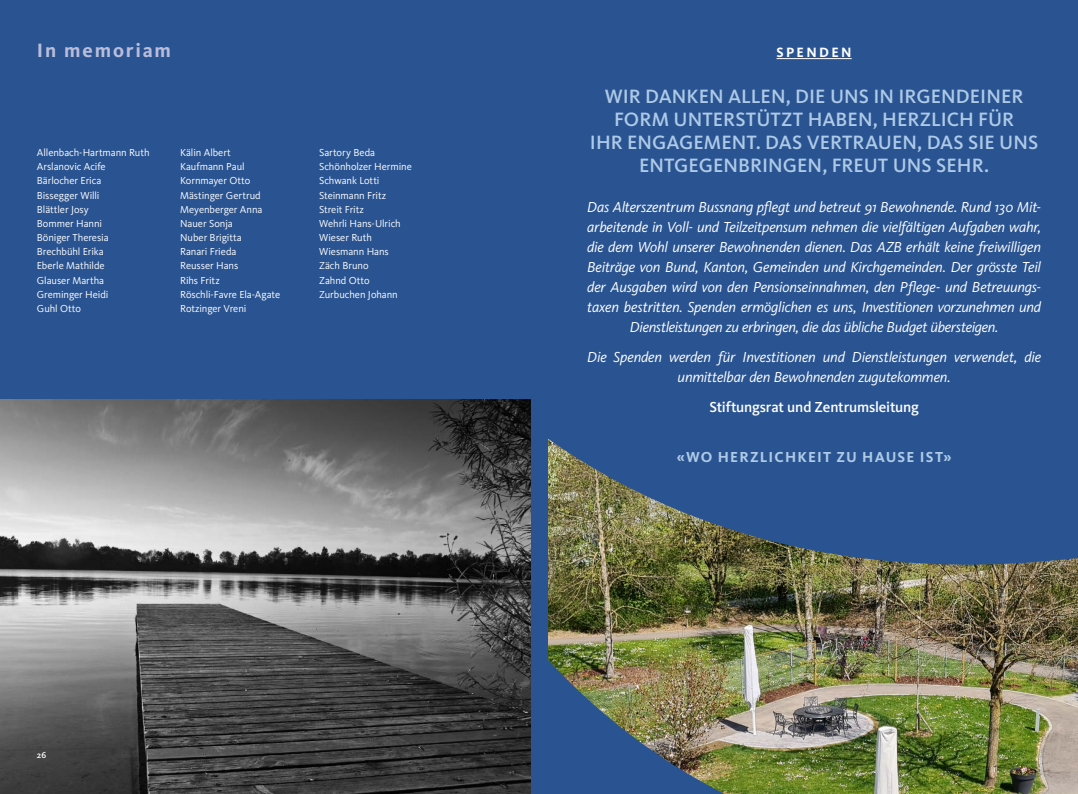
<style>
.page{position:relative;width:1078px;height:794px;background:#fff}
.page>*{position:absolute;margin:0;border:0;box-sizing:border-box;transform-origin:0 0}
.t1{font:500 20px/23px "Kievit OT";color:#aecae7;text-align:center}
.t2{font:700 20px "Kievit OT";letter-spacing:.09em;color:#b9bdda}
.t3{font:italic 15px/20px "Kievit OT";letter-spacing:-.015em;color:#fff;text-align:center}
.t4{font:500 15px "Kievit OT";letter-spacing:-.015em;color:#fff}
.t5{font:700 15px "Kievit OT";letter-spacing:.08em;color:#aecae7}
.t6{font:700 14px "Kievit OT";letter-spacing:.17em;color:#fff}
.t7{font:10.5px/14.2px "Kievit OT";letter-spacing:-.005em;color:#fff}
.t8{font:500 9px "Kievit OT";color:#fff}
</style>
<div class="page">
<div style="left:538px;top:0;width:539px;height:794px;background:#2a5491"></div>
<img style="left:548px;top:439px;width:529px;height:355px">
<hr style="left:776px;top:58px;width:75px;height:1px;background:#fff">
<div style="left:0;top:0;width:539px;height:794px;background:#2a5491"></div>
<img style="left:0;top:399px;width:530px;height:395px">
<h1 class="t2" style="left:37px;top:38px;width:135px">In memoriam</h1>
<p class="t7" style="left:37px;top:145px;width:114px">Allenbach-Hartmann Ruth<br>Arslanovic Acife<br>Bärlocher Erica<br>Bissegger Willi<br>Blättler Josy<br>Bommer Hanni<br>Böniger Theresia<br>Brechbühl Erika<br>Eberle Mathilde<br>Glauser Martha<br>Greminger Heidi<br>Guhl Otto</p>
<p class="t7" style="left:180px;top:145px;width:102px">Kälin Albert<br>Kaufmann Paul<br>Kornmayer Otto<br>Mästinger Gertrud<br>Meyenberger Anna<br>Nauer Sonja<br>Nuber Brigitta<br>Ranari Frieda<br>Reusser Hans<br>Rihs Fritz<br>Röschli-Favre Ela-Agate<br>Rotzinger Vreni</p>
<p class="t7" style="left:319px;top:145px;width:94px">Sartory Beda<br>Schönholzer Hermine<br>Schwank Lotti<br>Steinmann Fritz<br>Streit Fritz<br>Wehrli Hans-Ulrich<br>Wieser Ruth<br>Wiesmann Hans<br>Zäch Bruno<br>Zahnd Otto<br>Zurbuchen Johann</p>
<p class="t8" style="left:37px;top:749px;width:11px">26</p>
<p class="t6" style="left:776px;top:44px;width:77px">SPENDEN</p>
<h1 class="t1" style="left:590px;top:84px;width:450px">WIR DANKEN ALLEN, DIE UNS IN IRGENDEINER FORM UNTERSTÜTZT HABEN, HERZLICH FÜR<br>IHR ENGAGEMENT. DAS VERTRAUEN, DAS SIE UNS ENTGEGENBRINGEN, FREUT UNS SEHR.</h1>
<p class="t3" style="left:587px;top:197px;width:455px">Das Alterszentrum Bussnang pflegt und betreut 91 Bewohnende. Rund 130 Mit&shy;arbeitende in Voll- und Teilzeitpensum nehmen die vielfältigen Aufgaben wahr, die dem Wohl unserer Bewohnenden dienen. Das AZB erhält keine freiwilligen Beiträge von Bund, Kanton, Gemeinden und Kirchgemeinden. Der grösste Teil der Ausgaben wird von den Pensionseinnahmen, den Pflege- und Betreuungs&shy;taxen bestritten. Spenden ermöglichen es uns, Investitionen vorzunehmen und Dienstleistungen zu erbringen, die das übliche Budget übersteigen.</p>
<p class="t3" style="left:587px;top:347px;width:455px">Die Spenden werden für Investitionen und Dienstleistungen verwendet, die unmittelbar den Bewohnenden zugutekommen.</p>
<p class="t4" style="left:709px;top:398px;width:211px">Stiftungsrat und Zentrumsleitung</p>
<p class="t5" style="left:676px;top:448px;width:276px">«WO HERZLICHKEIT ZU HAUSE IST»</p>
</div>
